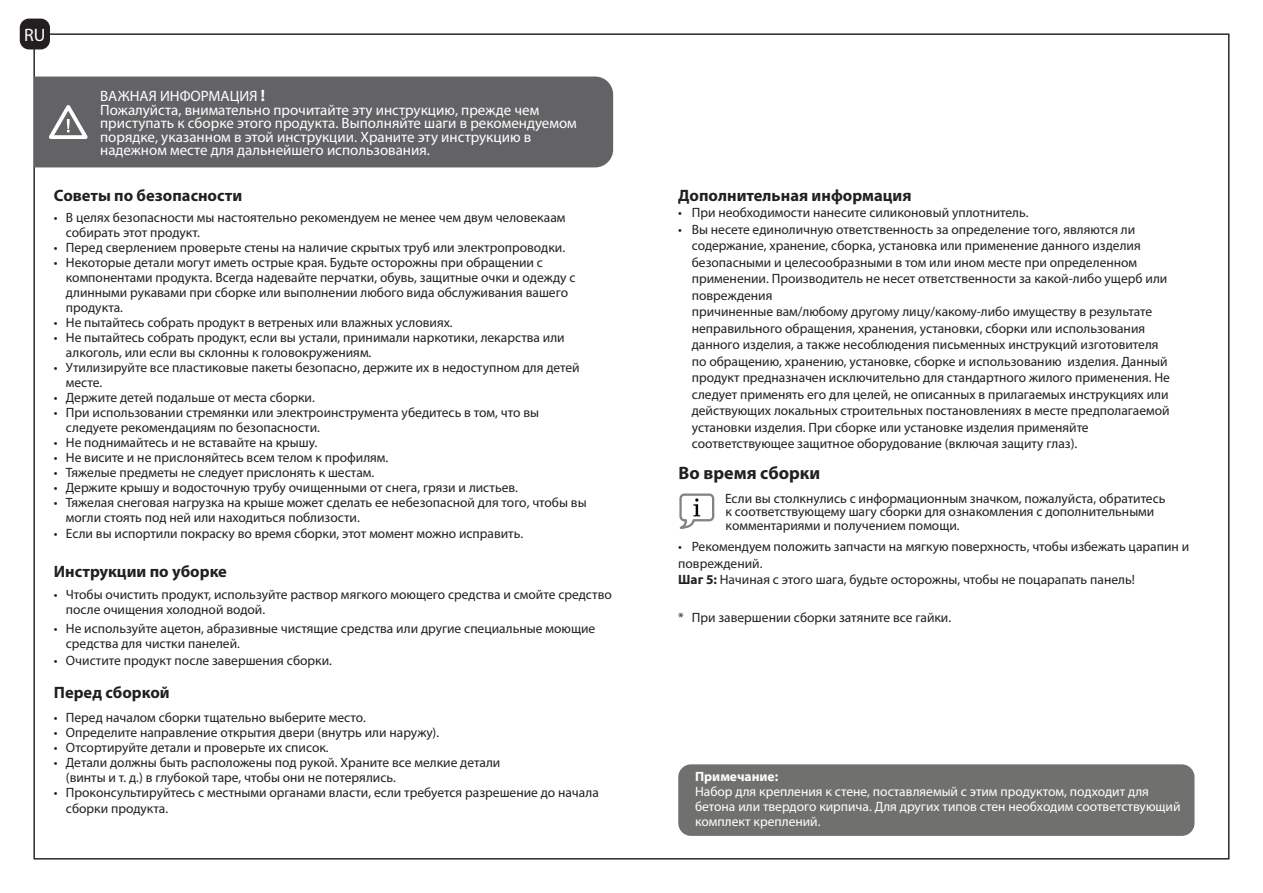
<style>
.page{position:relative;width:1263px;height:893px;background:#fff}
.page>*{position:absolute;margin:0;border:0;box-sizing:border-box;transform-origin:0 0}
.t1{font:700 18px "Myriad Pro";color:#231f20}
.t2{font:18px "Myriad Pro";color:#fff}
.t3{font:700 16.5px "Myriad Pro";color:#231f20}
.t4{font:15px/13.5px "Myriad Pro";color:#fff}
.t5{font:13.5px/16.5px "Myriad Pro";color:#231f20}
.t6{font:13.5px/15px "Myriad Pro";color:#fff}
.t7{font:700 13.5px "Myriad Pro";color:#fff}
.s1{font-weight:700;font-size:16.5px}
.s2{font-weight:700}
</style>
<div class="page">
<div style="left:34px;top:77px;width:579px;height:90px;background:#636366"></div>
<svg style="left:44px;top:102px;width:48px;height:39px"></svg>
<div style="left:678px;top:764px;width:516px;height:72px;background:#70706e;border-radius:13px"></div>
<div style="left:21px;top:19px;width:28px;height:30px;background:#231f20;border-radius:9px"></div>
<div style="left:20px;top:19px;width:30px;height:30px;border:2px solid #231f20;border-radius:9px"></div>
<svg style="left:679px;top:493px;width:36px;height:36px"></svg>
<h1 class="t2" style="left:24px;top:25px;width:23px">RU</h1>
<p class="t4" style="left:100px;top:90px;width:478px">ВАЖНАЯ ИНФОРМАЦИЯ <span class="s1">!<br></span>Пожалуйста, внимательно прочитайте эту инструкцию, прежде чем приступать к сборке этого продукта. Выполняйте шаги в рекомендуемом порядке, указанном в этой инструкции. Храните эту инструкцию в надежном месте для дальнейшего использования.</p>
<p class="t3" style="left:54px;top:187px;width:190px">Советы по безопасности</p>
<p class="t5" style="left:66px;top:210px;width:501px;line-height:15px;text-indent:-12px">• В целях безопасности мы настоятельно рекомендуем не менее чем двум человекаам собирать этот продукт.</p>
<p class="t5" style="left:54px;top:239px;width:513px">• Перед сверлением проверьте стены на наличие скрытых труб или электропроводки.</p>
<p class="t5" style="left:66px;top:255px;width:511px;line-height:15px;text-indent:-12px">• Некоторые детали могут иметь острые края. Будьте осторожны при обращении с компонентами продукта. Всегда надевайте перчатки, обувь, защитные очки и одежду с длинными рукавами при сборке или выполнении любого вида обслуживания вашего продукта.</p>
<p class="t5" style="left:54px;top:314px;width:400px">• Не пытайтесь собрать продукт в ветреных или влажных условиях.</p>
<p class="t5" style="left:66px;top:330px;width:500px;line-height:15px;text-indent:-12px">• Не пытайтесь собрать продукт, если вы устали, принимали наркотики, лекарства или алкоголь, или если вы склонны к головокружениям.</p>
<p class="t5" style="left:66px;top:360px;width:515px;line-height:15px;text-indent:-12px">• Утилизируйте все пластиковые пакеты безопасно, держите их в недоступном для детей месте.</p>
<p class="t5" style="left:54px;top:389px;width:263px">• Держите детей подальше от места сборки.</p>
<p class="t5" style="left:66px;top:405px;width:475px;line-height:15px;text-indent:-12px">• При использовании стремянки или электроинструмента убедитесь в том, что вы следуете рекомендациям по безопасности.</p>
<p class="t5" style="left:54px;top:434px;width:265px">• Не поднимайтесь и не вставайте на крышу.</p>
<p class="t5" style="left:54px;top:449px;width:336px">• Не висите и не прислоняйтесь всем телом к профилям.</p>
<p class="t5" style="left:54px;top:464px;width:322px">• Тяжелые предметы не следует прислонять к шестам.</p>
<p class="t5" style="left:54px;top:479px;width:466px">• Держите крышу и водосточную трубу очищенными от снега, грязи и листьев.</p>
<p class="t5" style="left:66px;top:495px;width:522px;line-height:15px;text-indent:-12px">• Тяжелая снеговая нагрузка на крыше может сделать ее небезопасной для того, чтобы вы могли стоять под ней или находиться поблизости.</p>
<p class="t5" style="left:54px;top:526px;width:471px">• Если вы испортили покраску во время сборки, этот момент можно исправить.</p>
<p class="t3" style="left:54px;top:564px;width:175px">Инструкции по уборке</p>
<p class="t5" style="left:66px;top:587px;width:547px;line-height:15px;text-indent:-12px">• Чтобы очистить продукт, используйте раствор мягкого моющего средства и смойте средство после очищения холодной водой.</p>
<p class="t5" style="left:66px;top:621px;width:531px;line-height:15px;text-indent:-12px">• Не используйте ацетон, абразивные чистящие средства или другие специальные моющие средства для чистки панелей.</p>
<p class="t5" style="left:54px;top:652px;width:280px">• Очистите продукт после завершения сборки.</p>
<p class="t3" style="left:54px;top:684px;width:117px">Перед сборкой</p>
<p class="t5" style="left:54px;top:709px;width:314px">• Перед началом сборки тщательно выберите место.</p>
<p class="t5" style="left:54px;top:724px;width:387px">• Определите направление открытия двери (внутрь или наружу).</p>
<p class="t5" style="left:54px;top:739px;width:276px">• Отсортируйте детали и проверьте их список.</p>
<p class="t5" style="left:66px;top:755px;width:436px;line-height:15px;text-indent:-12px">• Детали должны быть расположены под рукой. Храните все мелкие детали (винты и т. д.) в глубокой таре, чтобы они не потерялись.</p>
<p class="t5" style="left:66px;top:784px;width:534px;text-indent:-12px">• Проконсультируйтесь с местными органами власти, если требуется разрешение до начала сборки продукта.</p>
<p class="t3" style="left:678px;top:187px;width:235px">Дополнительная информация</p>
<p class="t5" style="left:678px;top:205px;width:352px">• При необходимости нанесите силиконовый уплотнитель.</p>
<p class="t5" style="left:692px;top:221px;width:480px;text-indent:-14px">• Вы несете единоличную ответственность за определение того, являются ли содержание, хранение, сборка, установка или применение данного изделия безопасными и целесообразными в том или ином месте при определенном применении. Производитель не несет ответственности за какой-либо ущерб или повреждения<br>причиненные вам/любому другому лицу/какому-либо имуществу в результате неправильного обращения, хранения, установки, сборки или использования данного изделия, а также несоблюдения письменных инструкций изготовителя по обращению, хранению, установке, сборке и использованию изделия. Данный продукт предназначен исключительно для стандартного жилого применения. Не следует применять его для целей, не описанных в прилагаемых инструкциях или действующих локальных строительных постановлениях в месте предполагаемой установки изделия. При сборке или установке изделия применяйте соответствующее защитное оборудование (включая защиту глаз).</p>
<h1 class="t1" style="left:679px;top:464px;width:143px">Во время сборки</h1>
<p class="t5" style="left:725px;top:492px;width:442px;line-height:13.5px">Если вы столкнулись с информационным значком, пожалуйста, обратитесь к соответствующему шагу сборки для ознакомления с дополнительными комментариями и получением помощи.</p>
<p class="t5" style="left:678px;top:539px;width:512px">• Рекомендуем положить запчасти на мягкую поверхность, чтобы избежать царапин и повреждений.<br><span class="s2">Шаг 5:</span> Начиная с этого шага, будьте осторожны, чтобы не поцарапать панель!</p>
<p class="t5" style="left:678px;top:609px;width:274px">* При завершении сборки затяните все гайки.</p>
<p class="t7" style="left:695px;top:769px;width:85px">Примечание:</p>
<p class="t6" style="left:695px;top:784px;width:487px">Набор для крепления к стене, поставляемый с этим продуктом, подходит для бетона или твердого кирпича. Для других типов стен необходим соответствующий комплект креплений.</p>
</div>
